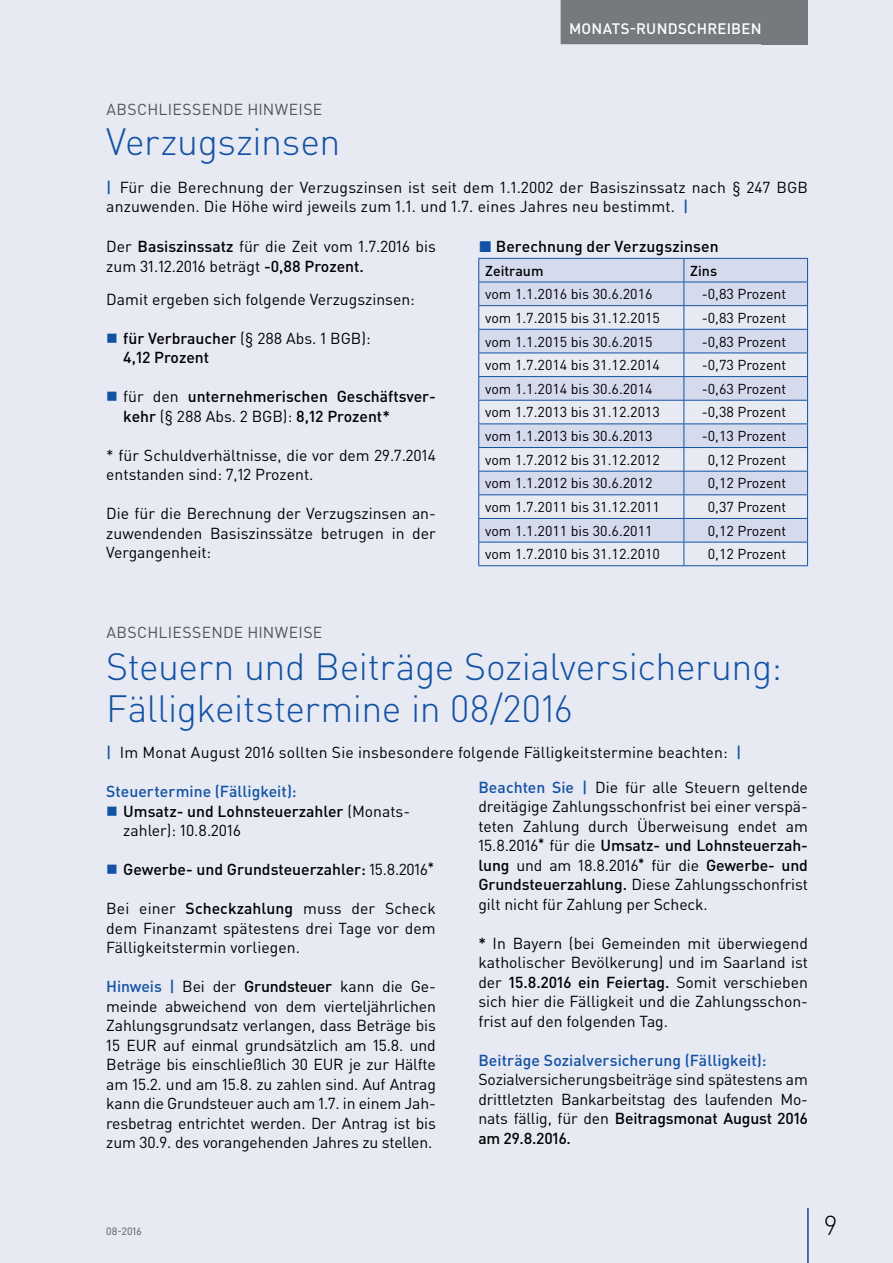
<style>
.page{position:relative;width:893px;height:1263px;background:#e7e9f3}
.page>*{position:absolute;margin:0;border:0;box-sizing:border-box;transform-origin:0 0}
.t1{font:300 37.5px/42px "DIN Pro";letter-spacing:-.01em;color:#1252a4}
.t2{font:300 27px "DIN Pro";color:#000002}
.t3{font:15.75px/19.5px "DIN Pro";color:#000002;text-align:justify}
.t4{font:500 15.75px/19.5px "DIN Pro";color:#000002}
.t5{font:500 15.75px/19.5px "DIN Pro";color:#1252a4}
.t6{font:15.75px "DIN Pro";letter-spacing:.015em;color:#505457}
.t7{font:500 15px "DIN Pro";letter-spacing:.015em;color:#fff}
.t8{font:14.25px "DIN Pro";color:#000002}
.t9{font:500 14.25px "DIN Pro";color:#000002}
.t10{font:10.5px "DIN Pro";color:#505457}
.s1{font-weight:500;color:#1252a4}
.s2{font-weight:500}
.s3{font-weight:400}
.s4{color:#1252a4}
.s5{color:#000002}
.s6{font-weight:400;color:#000002}
</style>
<div class="page">
<div style="left:762px;top:0;width:46px;height:44px;background:#767a7e"></div>
<div style="left:561px;top:0;width:209px;height:44px;background:#767a7e"></div>
<hr style="left:807px;top:1208px;width:2px;height:55px;background:#18469d">
<div style="left:479px;top:259px;width:328px;height:46px;background:#d6daed"></div>
<svg style="left:479px;top:306px;width:328px;height:259px"></svg>
<hr style="left:478px;top:258px;width:206px;height:1px;background:#1252a4">
<hr style="left:684px;top:258px;width:124px;height:1px;background:#1252a4">
<hr style="left:478px;top:282px;width:206px;height:1px;background:#1252a4">
<hr style="left:684px;top:282px;width:124px;height:1px;background:#1252a4">
<hr style="left:478px;top:305px;width:206px;height:1px;background:#1252a4">
<hr style="left:684px;top:305px;width:124px;height:1px;background:#1252a4">
<hr style="left:478px;top:329px;width:206px;height:1px;background:#1252a4">
<hr style="left:684px;top:329px;width:124px;height:1px;background:#1252a4">
<hr style="left:478px;top:353px;width:206px;height:1px;background:#1252a4">
<hr style="left:684px;top:353px;width:124px;height:1px;background:#1252a4">
<hr style="left:478px;top:376px;width:206px;height:1px;background:#1252a4">
<hr style="left:684px;top:376px;width:124px;height:1px;background:#1252a4">
<hr style="left:478px;top:400px;width:206px;height:1px;background:#1252a4">
<hr style="left:684px;top:400px;width:124px;height:1px;background:#1252a4">
<hr style="left:478px;top:423px;width:206px;height:1px;background:#1252a4">
<hr style="left:684px;top:423px;width:124px;height:1px;background:#1252a4">
<hr style="left:478px;top:447px;width:206px;height:1px;background:#1252a4">
<hr style="left:684px;top:447px;width:124px;height:1px;background:#1252a4">
<hr style="left:478px;top:471px;width:206px;height:1px;background:#1252a4">
<hr style="left:684px;top:471px;width:124px;height:1px;background:#1252a4">
<hr style="left:478px;top:494px;width:206px;height:1px;background:#1252a4">
<hr style="left:684px;top:494px;width:124px;height:1px;background:#1252a4">
<hr style="left:478px;top:518px;width:206px;height:1px;background:#1252a4">
<hr style="left:684px;top:518px;width:124px;height:1px;background:#1252a4">
<hr style="left:478px;top:542px;width:206px;height:1px;background:#1252a4">
<svg style="left:478px;top:259px;width:1px;height:306px"></svg>
<hr style="left:684px;top:542px;width:124px;height:1px;background:#1252a4">
<svg style="left:683px;top:259px;width:1px;height:306px"></svg>
<svg style="left:807px;top:259px;width:1px;height:306px"></svg>
<hr style="left:478px;top:565px;width:206px;height:1px;background:#1252a4">
<hr style="left:684px;top:565px;width:124px;height:1px;background:#1252a4">
<p class="t7" style="left:569px;top:18px;width:194px">MONATS-RUNDSCHREIBEN</p>
<p class="t6" style="left:106px;top:98px;width:217px">ABSCHLIESSENDE HINWEISE</p>
<h1 class="t1" style="left:106px;top:119px;width:236px">Verzugszinsen</h1>
<p class="t3" style="left:106px;top:177px;width:703px"><span class="s1">|</span> Für die Berechnung der Verzugszinsen ist seit dem 1.1.2002 der Basiszinssatz nach § 247 BGB anzuwenden. Die Höhe wird jeweils zum 1.1. und 1.7. eines Jahres neu bestimmt. <span class="s1">|</span></p>
<p class="t3" style="left:106px;top:236px;width:331px">Der <span class="s2">Basiszinssatz</span> für die Zeit vom 1.7.2016 bis zum 31.12.2016 beträgt <span class="s2">-0,88 Prozent.</span></p>
<p class="t3" style="left:106px;top:289px;width:310px">Damit ergeben sich folgende Verzugszinsen:</p>
<p class="t4" style="left:123px;top:328px;width:249px">für Verbraucher <span class="s3">(§ 288 Abs. 1 BGB):<br></span>4,12 Prozent</p>
<p class="t4" style="left:123px;top:386px;width:314px"><span class="s3">für den</span> unternehmerischen Geschäftsver&shy;kehr <span class="s3">(§ 288 Abs. 2 BGB):</span> 8,12 Prozent*</p>
<p class="t3" style="left:106px;top:445px;width:331px">* für Schuldverhältnisse, die vor dem 29.7.2014 entstanden sind: 7,12 Prozent.</p>
<p class="t3" style="left:106px;top:503px;width:331px">Die für die Berechnung der Verzugszinsen an&shy;zuwendenden Basiszinssätze betrugen in der Vergangenheit:</p>
<p class="t4" style="left:479px;top:236px;width:241px"><span class="s4">◼</span> Berechnung der Verzugszinsen</p>
<p class="t9" style="left:485px;top:261px;width:60px">Zeitraum</p>
<p class="t9" style="left:690px;top:261px;width:28px">Zins</p>
<p class="t8" style="left:485px;top:284px;width:169px">vom 1.1.2016 bis 30.6.2016</p>
<p class="t8" style="left:702px;top:284px;width:86px">-0,83 Prozent</p>
<p class="t8" style="left:485px;top:308px;width:176px">vom 1.7.2015 bis 31.12.2015</p>
<p class="t8" style="left:702px;top:308px;width:86px">-0,83 Prozent</p>
<p class="t8" style="left:485px;top:332px;width:169px">vom 1.1.2015 bis 30.6.2015</p>
<p class="t8" style="left:702px;top:332px;width:86px">-0,83 Prozent</p>
<p class="t8" style="left:485px;top:355px;width:176px">vom 1.7.2014 bis 31.12.2014</p>
<p class="t8" style="left:702px;top:355px;width:86px">-0,73 Prozent</p>
<p class="t8" style="left:485px;top:379px;width:169px">vom 1.1.2014 bis 30.6.2014</p>
<p class="t8" style="left:702px;top:379px;width:86px">-0,63 Prozent</p>
<p class="t8" style="left:485px;top:403px;width:176px">vom 1.7.2013 bis 31.12.2013</p>
<p class="t8" style="left:702px;top:403px;width:86px">-0,38 Prozent</p>
<p class="t8" style="left:485px;top:426px;width:169px">vom 1.1.2013 bis 30.6.2013</p>
<p class="t8" style="left:702px;top:426px;width:86px">-0,13 Prozent</p>
<p class="t8" style="left:485px;top:450px;width:176px">vom 1.7.2012 bis 31.12.2012</p>
<p class="t8" style="left:708px;top:450px;width:80px">0,12 Prozent</p>
<p class="t8" style="left:485px;top:474px;width:169px">vom 1.1.2012 bis 30.6.2012</p>
<p class="t8" style="left:708px;top:474px;width:80px">0,12 Prozent</p>
<p class="t8" style="left:485px;top:497px;width:176px">vom 1.7.2011 bis 31.12.2011</p>
<p class="t8" style="left:708px;top:497px;width:80px">0,37 Prozent</p>
<p class="t8" style="left:485px;top:521px;width:169px">vom 1.1.2011 bis 30.6.2011</p>
<p class="t8" style="left:708px;top:521px;width:80px">0,12 Prozent</p>
<p class="t8" style="left:485px;top:544px;width:176px">vom 1.7.2010 bis 31.12.2010</p>
<p class="t8" style="left:708px;top:544px;width:80px">0,12 Prozent</p>
<p class="t6" style="left:106px;top:622px;width:217px">ABSCHLIESSENDE HINWEISE</p>
<h1 class="t1" style="left:106px;top:644px;width:677px">Steuern und Beiträge Sozialversicherung:<br>Fälligkeitstermine in 08/2016</h1>
<p class="t3" style="left:106px;top:742px;width:636px"><span class="s1">|</span> Im Monat August 2016 sollten Sie insbesondere folgende Fälligkeitstermine beachten: <span class="s1">|</span></p>
<p class="t5" style="left:123px;top:781px;width:288px;text-indent:-17px">Steuertermine (Fälligkeit):<br><span class="s5">Umsatz- und Lohnsteuerzahler</span> <span class="s6">(Monats&shy;zahler): 10.8.2016</span></p>
<p class="t4" style="left:123px;top:859px;width:312px">Gewerbe- und Grundsteuerzahler: <span class="s3">15.8.2016</span><sup>*</sup></p>
<p class="t3" style="left:106px;top:898px;width:331px">Bei einer <span class="s2">Scheckzahlung</span> muss der Scheck dem Finanzamt spätestens drei Tage vor dem Fälligkeitstermin vorliegen.</p>
<p class="t3" style="left:106px;top:976px;width:331px"><span class="s1">Hinweis |</span> Bei der <span class="s2">Grundsteuer</span> kann die Ge&shy;meinde abweichend von dem vierteljährlichen Zahlungsgrundsatz verlangen, dass Beträge bis 15 EUR auf einmal grundsätzlich am 15.8. und Beträge bis einschließlich 30 EUR je zur Hälfte am 15.2. und am 15.8. zu zahlen sind. Auf Antrag kann die Grundsteuer auch am 1.7. in einem Jah&shy;resbetrag entrichtet werden. Der Antrag ist bis zum 30.9. des vorangehenden Jahres zu stellen.</p>
<p class="t3" style="left:478px;top:777px;width:331px"><span class="s1">Beachten Sie |</span> Die für alle Steuern geltende dreitägige Zahlungsschonfrist bei einer verspä&shy;teten Zahlung durch Überweisung endet am 15.8.2016<sup>*</sup> für die <span class="s2">Umsatz- und Lohnsteuerzah&shy;lung</span> und am 18.8.2016<sup>*</sup> für die <span class="s2">Gewerbe- und Grundsteuerzahlung.</span> Diese Zahlungsschonfrist gilt nicht für Zahlung per Scheck.</p>
<p class="t3" style="left:478px;top:933px;width:331px"><span class="s2">*</span> In Bayern (bei Gemeinden mit überwiegend katholischer Bevölkerung) und im Saarland ist der <span class="s2">15.8.2016 ein Feiertag.</span> Somit verschieben sich hier die Fälligkeit und die Zahlungsschon&shy;frist auf den folgenden Tag.</p>
<p class="t5" style="left:478px;top:1050px;width:290px">Beiträge Sozialversicherung (Fälligkeit):</p>
<p class="t3" style="left:478px;top:1069px;width:331px">Sozialversicherungsbeiträge sind spätestens am drittletzten Bankarbeitstag des laufenden Mo&shy;nats fällig, für den <span class="s2">Beitragsmonat August 2016 am 29.8.2016.</span></p>
<p class="t10" style="left:106px;top:1224px;width:37px">08-2016</p>
<h2 class="t2" style="left:824px;top:1207px;width:14px">9</h2>
</div>
